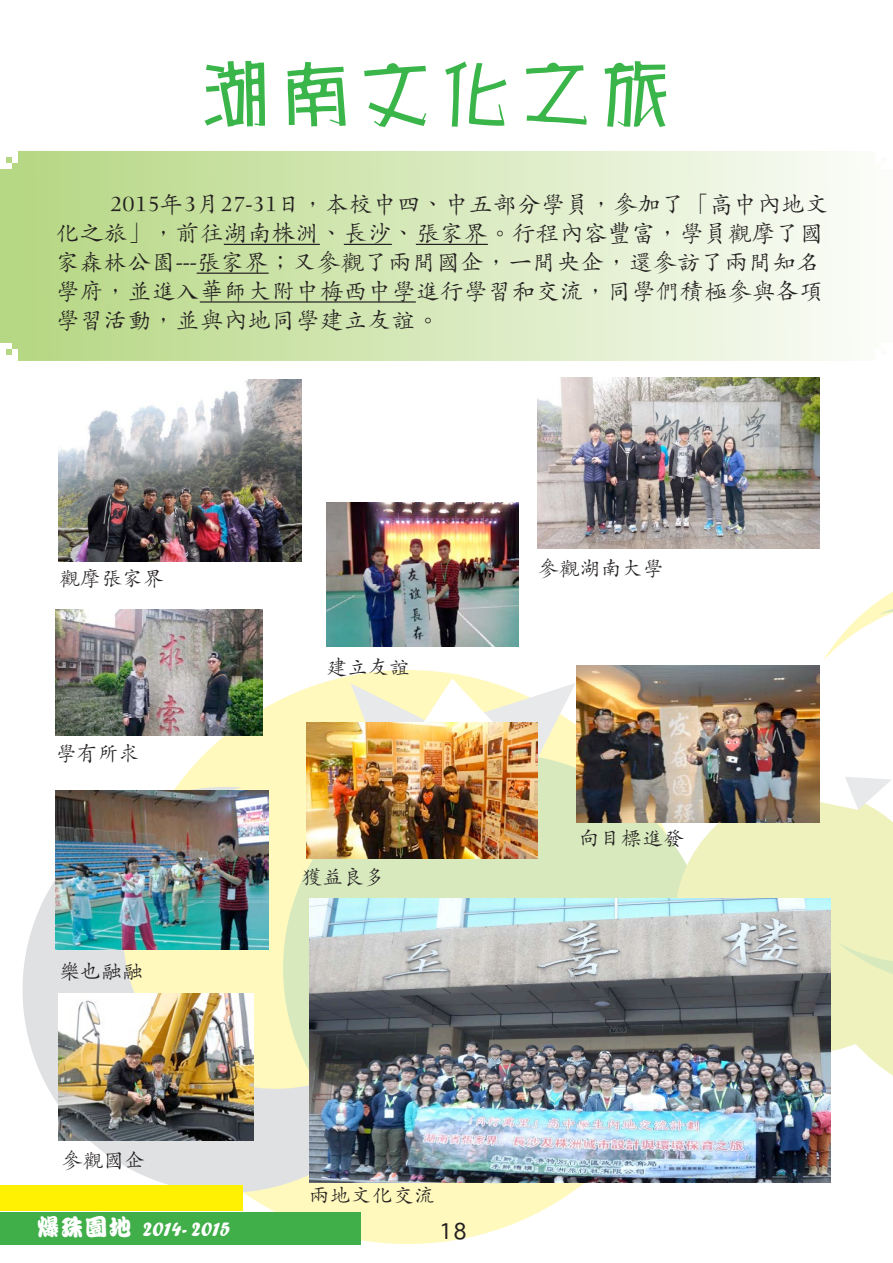
<style>
.page{position:relative;width:893px;height:1263px;background:#fff}
.page>*{position:absolute;margin:0;border:0;box-sizing:border-box;transform-origin:0 0}
.t1{font:700 72px "C Po";color:#3ab54a;scale:1.11 1}
.t2{font:500 24px/28.8px "M Kai";color:#231f20}
.t3{font:500 21px "M Kai";color:#231f20}
.t4{font:800 21px "C Kan";color:#fff}
.t5{font:21px "Sathu";color:#231f20}
.s1{font-size:24px}
</style>
<div class="page">
<div style="left:120px;top:670px;width:574px;height:574px;background:#fff9bd;border-radius:50%"></div>
<div style="left:283px;top:753px;width:430px;height:430px;background:#d7e9bd;border-radius:50%"></div>
<svg style="left:674px;top:822px;width:108px;height:76px;fill:#eff2bd"></svg>
<svg style="left:351px;top:678px;width:225px;height:90px"></svg>
<svg style="left:22px;top:781px;width:339px;height:440px"></svg>
<svg style="left:782px;top:548px;width:111px;height:590px"></svg>
<div style="left:0;top:1212px;width:360px;height:32px;background:#40ae49"></div>
<div style="left:0;top:1185px;width:242px;height:26px;background:#fff101"></div>
<svg style="left:0;top:151px;width:850px;height:210px"></svg>
<hr style="left:224px;top:244px;width:96px;height:1px;background:#231f20">
<hr style="left:344px;top:244px;width:48px;height:1px;background:#231f20">
<hr style="left:416px;top:244px;width:72px;height:1px;background:#231f20">
<hr style="left:197px;top:273px;width:72px;height:1px;background:#231f20">
<hr style="left:200px;top:301px;width:216px;height:2px;background:#231f20">
<img style="left:538px;top:377px;width:282px;height:171px">
<img style="left:59px;top:380px;width:243px;height:181px">
<img style="left:56px;top:610px;width:207px;height:126px">
<img style="left:326px;top:502px;width:192px;height:144px">
<img style="left:56px;top:790px;width:213px;height:159px">
<img style="left:577px;top:666px;width:243px;height:156px">
<img style="left:307px;top:722px;width:231px;height:137px">
<img style="left:59px;top:994px;width:195px;height:147px">
<img style="left:310px;top:898px;width:520px;height:285px">
<p class="t1" style="left:196px;top:57px;width:433px">湖南文化之旅</p>
<p class="t2" style="left:56px;top:190px;width:775px;text-indent:54px">2015年3月27-31日，本校中四、中五部分學員，參加了「高中內地文化之旅」，前往湖南株洲、長沙、張家界。行程內容豐富，學員觀摩了國家森林公園---張家界；又參觀了兩間國企，一間央企，還參訪了兩間知名學府，並進入華師大附中梅西中學進行學習和交流，同學們積極參與各項學習活動，並與內地同學建立友誼。</p>
<p class="t3" style="left:59px;top:567px;width:107px">觀摩張家界</p>
<p class="t3" style="left:56px;top:742px;width:85px">學有所求</p>
<p class="t3" style="left:60px;top:960px;width:86px">樂也融融</p>
<p class="t3" style="left:62px;top:1149px;width:86px">參觀國企</p>
<p class="t3" style="left:326px;top:656px;width:85px">建立友誼</p>
<p class="t3" style="left:302px;top:866px;width:85px">獲益良多</p>
<p class="t3" style="left:309px;top:1184px;width:127px">兩地文化交流</p>
<p class="t4" style="left:36px;top:1217px;width:196px"><span class="s1">爆珠園地</span> 2014- 2015</p>
<p class="t5" style="left:439px;top:1213px;width:29px">18</p>
<p class="t3" style="left:538px;top:557px;width:127px">參觀湖南大學</p>
<p class="t3" style="left:579px;top:827px;width:106px">向目標進發</p>
</div>
